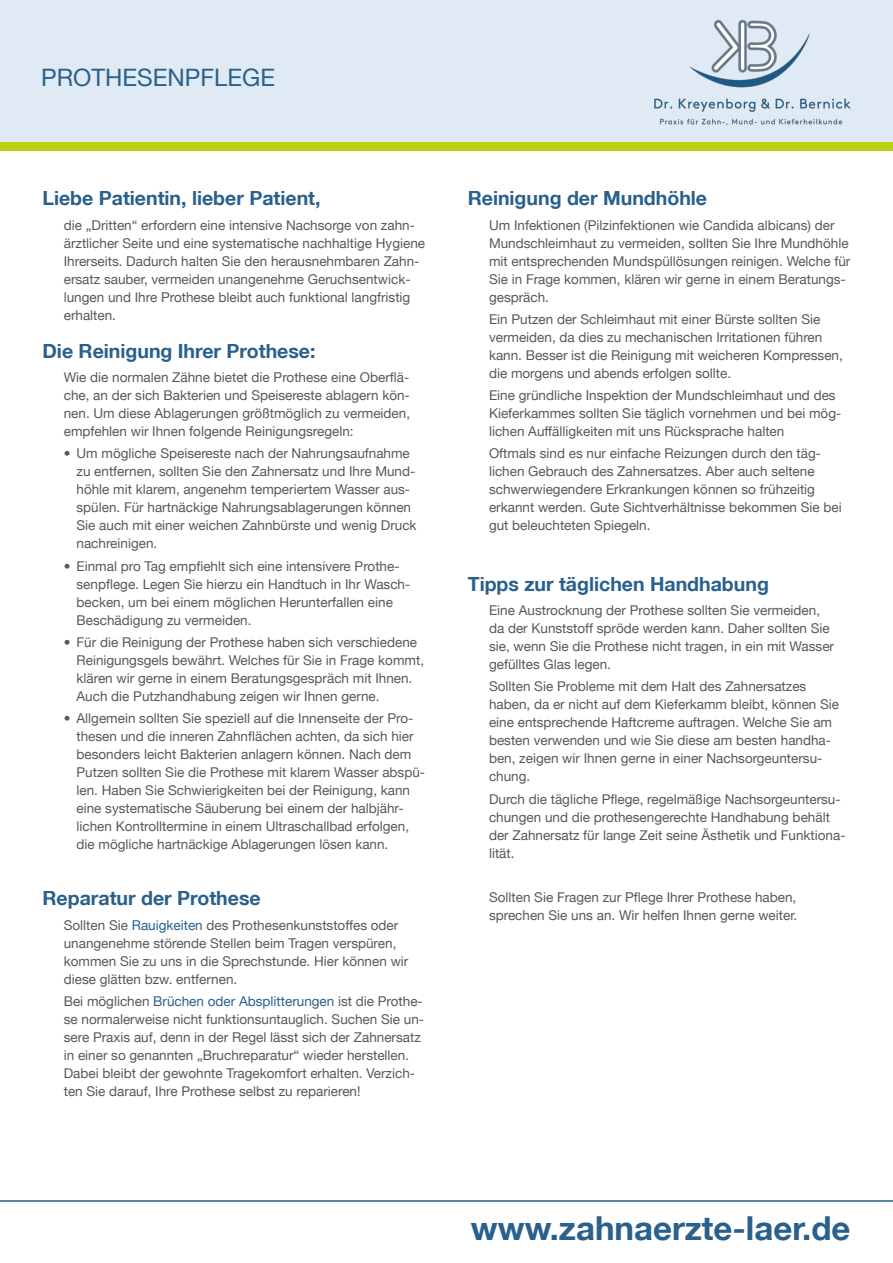
<style>
.page{position:relative;width:893px;height:1263px;background:#fff}
.page>*{position:absolute;margin:0;border:0;box-sizing:border-box;transform-origin:0 0}
.t1{font:700 33px "Helvetica Neue LT";color:#29608c}
.t2{font:24px "Helvetica Neue LT";color:#29608c}
.t3{font:700 19.5px "Helvetica Neue LT";color:#29608c}
.t4{font:13.5px/18px "Helvetica Neue LT";color:#57585a}
.s1{color:#29608c}
</style>
<div class="page">
<div style="left:0;top:0;width:893px;height:142px;background:#e0eaf4"></div>
<div style="left:0;top:142px;width:893px;height:9px;background:#b9d212"></div>
<hr style="left:0;top:1200px;width:893px;height:2px;background:#29608c">
<img style="left:654px;top:17px;width:196px;height:109px">
<h2 class="t2" style="left:41px;top:63px;width:235px">PROTHESENPFLEGE</h2>
<h3 class="t3" style="left:43px;top:186px;width:279px">Liebe Patientin, lieber Patient,</h3>
<p class="t4" style="left:64px;top:216px;width:363px">die „Dritten“ erfordern eine intensive Nachsorge von zahn&shy;ärztlicher Seite und eine systematische nachhaltige Hygiene Ihrerseits. Dadurch halten Sie den herausnehmbaren Zahn&shy;ersatz sauber, vermeiden unangenehme Geruchsentwick&shy;lungen und Ihre Prothese bleibt auch funktional langfristig erhalten.</p>
<h3 class="t3" style="left:43px;top:339px;width:274px">Die Reinigung Ihrer Prothese:</h3>
<p class="t4" style="left:64px;top:368px;width:348px;text-align:justify">Wie die normalen Zähne bietet die Prothese eine Oberflä&shy;che, an der sich Bakterien und Speisereste ablagern kön&shy;nen. Um diese Ablagerungen größtmöglich zu vermeiden, empfehlen wir Ihnen folgende Reinigungsregeln:</p>
<p class="t4" style="left:77px;top:444px;width:342px;text-indent:-13px">• Um mögliche Speisereste nach der Nahrungsaufnahme zu entfernen, sollten Sie den Zahnersatz und Ihre Mund&shy;höhle mit klarem, angenehm temperiertem Wasser aus&shy;spülen. Für hartnäckige Nahrungsablagerungen können Sie auch mit einer weichen Zahnbürste und wenig Druck nachreinigen.</p>
<p class="t4" style="left:77px;top:557px;width:335px;text-indent:-13px">• Einmal pro Tag empfiehlt sich eine intensivere Prothe&shy;senpflege. Legen Sie hierzu ein Handtuch in Ihr Wasch&shy;becken, um bei einem möglichen Herunterfallen eine Beschädigung zu vermeiden.</p>
<p class="t4" style="left:77px;top:633px;width:349px;text-indent:-13px">• Für die Reinigung der Prothese haben sich verschiedene Reinigungsgels bewährt. Welches für Sie in Frage kommt, klären wir gerne in einem Beratungsgespräch mit Ihnen.<br>Auch die Putzhandhabung zeigen wir Ihnen gerne.</p>
<p class="t4" style="left:77px;top:709px;width:350px;text-indent:-13px">• Allgemein sollten Sie speziell auf die Innenseite der Pro&shy;thesen und die inneren Zahnflächen achten, da sich hier besonders leicht Bakterien anlagern können. Nach dem Putzen sollten Sie die Prothese mit klarem Wasser abspü&shy;len. Haben Sie Schwierigkeiten bei der Reinigung, kann eine systematische Säuberung bei einem der halbjähr&shy;lichen Kontrolltermine in einem Ultraschallbad erfolgen, die mögliche hartnäckige Ablagerungen lösen kann.</p>
<h3 class="t3" style="left:43px;top:886px;width:220px">Reparatur der Prothese</h3>
<p class="t4" style="left:64px;top:915px;width:346px">Sollten Sie <span class="s1">Rauigkeiten</span> des Prothesenkunststoffes oder unangenehme störende Stellen beim Tragen verspüren, kommen Sie zu uns in die Sprechstunde. Hier können wir diese glätten bzw. entfernen.</p>
<p class="t4" style="left:64px;top:992px;width:362px">Bei möglichen <span class="s1">Brüchen oder Absplitterungen</span> ist die Prothe&shy;se normalerweise nicht funktionsuntauglich. Suchen Sie un&shy;sere Praxis auf, denn in der Regel lässt sich der Zahnersatz in einer so genannten „Bruchreparatur“ wieder herstellen.<br>Dabei bleibt der gewohnte Tragekomfort erhalten. Verzich&shy;ten Sie darauf, Ihre Prothese selbst zu reparieren!</p>
<h3 class="t3" style="left:468px;top:186px;width:241px">Reinigung der Mundhöhle</h3>
<p class="t4" style="left:489px;top:216px;width:363px">Um Infektionen (Pilzinfektionen wie Candida albicans) der Mundschleimhaut zu vermeiden, sollten Sie Ihre Mundhöhle mit entsprechenden Mundspüllösungen reinigen. Welche für Sie in Frage kommen, klären wir gerne in einem Beratungs&shy;gespräch.</p>
<p class="t4" style="left:489px;top:310px;width:355px">Ein Putzen der Schleimhaut mit einer Bürste sollten Sie vermeiden, da dies zu mechanischen Irritationen führen kann. Besser ist die Reinigung mit weicheren Kompressen, die morgens und abends erfolgen sollte.</p>
<p class="t4" style="left:489px;top:386px;width:354px">Eine gründliche Inspektion der Mundschleimhaut und des<br>Kieferkammes sollten Sie täglich vornehmen und bei mög&shy;lichen Auffälligkeiten mit uns Rücksprache halten</p>
<p class="t4" style="left:489px;top:444px;width:354px">Oftmals sind es nur einfache Reizungen durch den täg&shy;lichen Gebrauch des Zahnersatzes. Aber auch seltene schwerwiegendere Erkrankungen können so frühzeitig erkannt werden. Gute Sichtverhältnisse bekommen Sie bei gut beleuchteten Spiegeln.</p>
<h3 class="t3" style="left:468px;top:572px;width:303px">Tipps zur täglichen Handhabung</h3>
<p class="t4" style="left:489px;top:601px;width:347px">Eine Austrocknung der Prothese sollten Sie vermeiden, da der Kunststoff spröde werden kann. Daher sollten Sie sie, wenn Sie die Prothese nicht tragen, in ein mit Wasser gefülltes Glas legen.</p>
<p class="t4" style="left:489px;top:677px;width:352px">Sollten Sie Probleme mit dem Halt des Zahnersatzes haben, da er nicht auf dem Kieferkamm bleibt, können Sie eine entsprechende Haftcreme auftragen. Welche Sie am besten verwenden und wie Sie diese am besten handha&shy;ben, zeigen wir Ihnen gerne in einer Nachsorgeuntersu&shy;chung.</p>
<p class="t4" style="left:489px;top:790px;width:358px">Durch die tägliche Pflege, regelmäßige Nachsorgeuntersu&shy;chungen und die prothesengerechte Handhabung behält der Zahnersatz für lange Zeit seine Ästhetik und Funktiona&shy;lität.</p>
<p class="t4" style="left:489px;top:888px;width:310px">Sollten Sie Fragen zur Pflege Ihrer Prothese haben, sprechen Sie uns an. Wir helfen Ihnen gerne weiter.</p>
<h1 class="t1" style="left:471px;top:1207px;width:381px">www.zahnaerzte-laer.de</h1>
</div>
